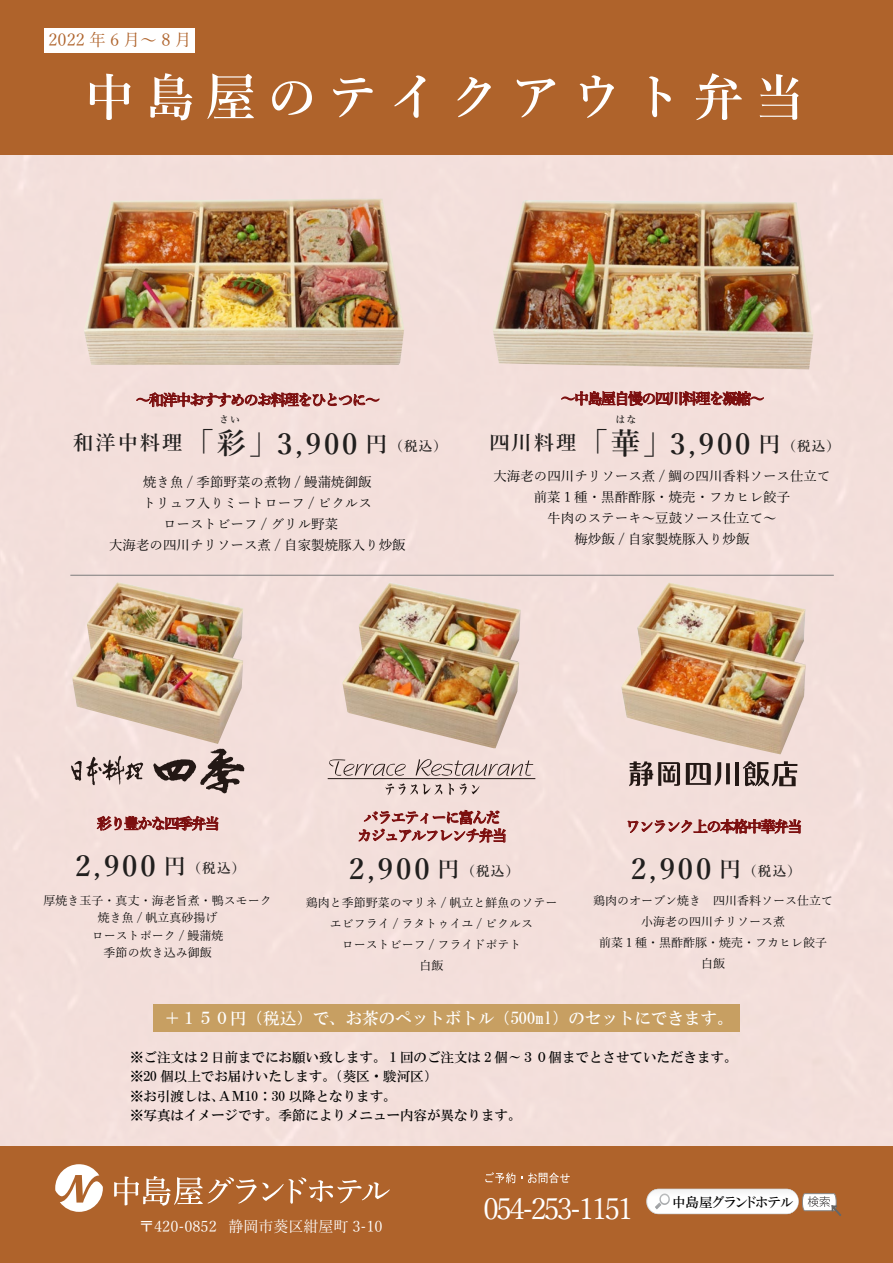
<style>
.page{position:relative;width:893px;height:1263px;background:#f3dfdb}
.page>*{position:absolute;margin:0;border:0;box-sizing:border-box;transform-origin:0 0}
.t1{font:600 50.7px "Yu Mincho";letter-spacing:.2em;color:#fff}
.t2{font:29.4px "Yu Mincho";letter-spacing:-.1em;color:#fff}
.t3{font:600 29.25px "Yu Mincho";letter-spacing:.1em;color:#211f1e}
.t4{font:600 20.25px "Yu Mincho";letter-spacing:.1em;color:#211f1e}
.t5{font:16.8px "Yu Mincho";letter-spacing:.25em;color:#af632b}
.t6{font:16.5px "HG Mincho B";color:#fff}
.t7{font:600 15px/18px "Yu Mincho";letter-spacing:-.1em;color:#7c0f0f;text-align:center}
.t8{font:15px "Yu Mincho";color:#fff}
.t9{font:13.5px/21px "Yu Mincho";color:#000;text-align:center}
.t10{font:13.5px/19.2px "HG Mincho B";color:#000}
.t11{font:13.5px "HGP Mincho B";color:#000}
.t12{font:12px/21px "Yu Mincho";color:#000;text-align:center}
.t13{font:600 9.9px "Yu Mincho";color:#211f1e}
.s1{font-size:29.4px}
.s2{font-size:29.25px}
.s3{font-size:21.3px}
.s4{font-size:13.35px}
</style>
<div class="page">
<div style="left:0;top:0;width:893px;height:154px;background:#af632b"></div>
<svg style="left:561px;top:391px;width:203px;height:15px"></svg>
<svg style="left:137px;top:393px;width:242px;height:14px"></svg>
<hr style="left:70px;top:575px;width:764px;height:1px;background:#7c7c7c">
<div style="left:0;top:1146px;width:893px;height:117px;background:#af632b"></div>
<svg style="left:153px;top:748px;width:92px;height:45px"></svg>
<svg style="left:71px;top:755px;width:72px;height:30px"></svg>
<svg style="left:686px;top:762px;width:35px;height:24px"></svg>
<svg style="left:726px;top:763px;width:4px;height:21px"></svg>
<hr style="left:735px;top:762px;width:4px;height:24px;background:#231815">
<svg style="left:743px;top:761px;width:54px;height:25px"></svg>
<svg style="left:629px;top:761px;width:51px;height:25px"></svg>
<svg style="left:628px;top:819px;width:173px;height:14px"></svg>
<svg style="left:359px;top:810px;width:146px;height:32px"></svg>
<svg style="left:97px;top:816px;width:121px;height:14px"></svg>
<svg style="left:386px;top:783px;width:56px;height:12px"></svg>
<svg style="left:448px;top:783px;width:6px;height:12px"></svg>
<svg style="left:460px;top:783px;width:20px;height:12px"></svg>
<svg style="left:329px;top:759px;width:77px;height:17px"></svg>
<svg style="left:416px;top:759px;width:117px;height:17px"></svg>
<hr style="left:328px;top:778px;width:207px;height:1px;background:#231815">
<div style="left:153px;top:1004px;width:587px;height:27px;background:#c79f62"></div>
<svg style="left:485px;top:1172px;width:30px;height:11px"></svg>
<svg style="left:521px;top:1172px;width:49px;height:11px"></svg>
<svg style="left:646px;top:1189px;width:196px;height:27px;background:#e6d9cf"></svg>
<svg style="left:114px;top:1176px;width:276px;height:30px"></svg>
<svg style="left:55px;top:1164px;width:48px;height:48px"></svg>
<img style="left:84px;top:199px;width:320px;height:166px">
<img style="left:493px;top:200px;width:320px;height:169px">
<img style="left:621px;top:583px;width:184px;height:171px">
<img style="left:342px;top:583px;width:179px;height:165px">
<img style="left:72px;top:582px;width:171px;height:162px">
<div style="left:45px;top:28px;width:150px;height:24px;background:#fff"></div>
<h3 class="t5" style="left:48px;top:25px;width:145px">2022年6月～8月</h3>
<h1 class="t1" style="left:84px;top:69px;width:722px">中島屋のテイクアウト弁当</h1>
<p class="t7" style="left:136px;top:391px;width:246px">～和洋中おすすめのお料理をひとつに～</p>
<h3 class="t4" style="left:73px;top:432px;width:375px">和洋中料理<span class="s1">「彩」</span><span class="s2">3,900</span> <span class="s3">円</span><span class="s4">（税込）</span></h3>
<p class="t13" style="left:219px;top:414px;width:22px">さい</p>
<p class="t9" style="left:109px;top:470px;width:298px">焼き魚 / 季節野菜の煮物 / 鰻蒲焼御飯<br>トリュフ入りミートローフ / ピクルス<br>ローストビーフ / グリル野菜　<br>大海老の四川チリソース煮 / 自家製焼豚入り炒飯</p>
<p class="t7" style="left:560px;top:390px;width:205px">～中島屋自慢の四川料理を凝縮～</p>
<h3 class="t3" style="left:489px;top:428px;width:352px"><sup>四川料理</sup><span class="s1">「華」</span>3,900 <span class="s3">円</span><span class="s4">（税込）</span></h3>
<p class="t13" style="left:615px;top:414px;width:22px">はな</p>
<p class="t9" style="left:493px;top:464px;width:339px">大海老の四川チリソース煮 / 鯛の四川香料ソース仕立て前菜１種・黒酢酢豚・焼売・フカヒレ餃子<br>牛肉のステーキ～豆鼓ソース仕立て～<br>梅炒飯 / 自家製焼豚入り炒飯</p>
<p class="t7" style="left:97px;top:815px;width:124px">彩り豊かな四季弁当</p>
<p class="t7" style="left:357px;top:809px;width:151px">バラエティーに富んだカジュアルフレンチ弁当</p>
<p class="t7" style="left:625px;top:818px;width:178px">ワンランク上の本格中華弁当</p>
<h3 class="t3" style="left:75px;top:850px;width:171px">2,900 <span class="s3">円</span><span class="s4">（税込）</span></h3>
<h3 class="t3" style="left:349px;top:853px;width:171px">2,900 <span class="s3">円</span><span class="s4">（税込）</span></h3>
<h3 class="t3" style="left:631px;top:853px;width:171px">2,900 <span class="s3">円</span><span class="s4">（税込）</span></h3>
<p class="t12" style="left:44px;top:891px;width:229px;line-height:17.2px">厚焼き玉子・真丈・海老旨煮・鴨スモーク焼き魚 / 帆立真砂揚げ<br>ローストポーク / 鰻蒲焼<br>季節の炊き込み御飯</p>
<p class="t12" style="left:306px;top:890px;width:253px">鶏肉と季節野菜のマリネ / 帆立と鮮魚のソテーエビフライ / ラタトゥイユ / ピクルス<br>ローストビーフ / フライドポテト<br>白飯</p>
<p class="t12" style="left:593px;top:889px;width:241px">鶏肉のオーブン焼き　四川香料ソース仕立て小海老の四川チリソース煮<br>前菜１種・黒酢酢豚・焼売・フカヒレ餃子白飯</p>
<h3 class="t6" style="left:164px;top:1009px;width:571px">＋１５０円（税込）で、お茶のペットボトル（500ml）のセットにできます。</h3>
<p class="t10" style="left:130px;top:1048px;width:609px">※ご注文は２日前までにお願い致します。１回のご注文は 2 個～３０個までとさせていただきます。※20 個以上でお届けいたします。（葵区・駿河区）<br>※お引渡しは、ＡＭ10：30 以降となります。<br>※写真はイメージです。季節によりメニュー内容が異なります。</p>
<p class="t8" style="left:139px;top:1212px;width:245px">〒420-0852 静岡市葵区紺屋町 3-10</p>
<h2 class="t2" style="left:483px;top:1182px;width:152px">054-253-1151</h2>
<p class="t11" style="left:672px;top:1195px;width:122px">中島屋グランドホテル</p>
</div>
